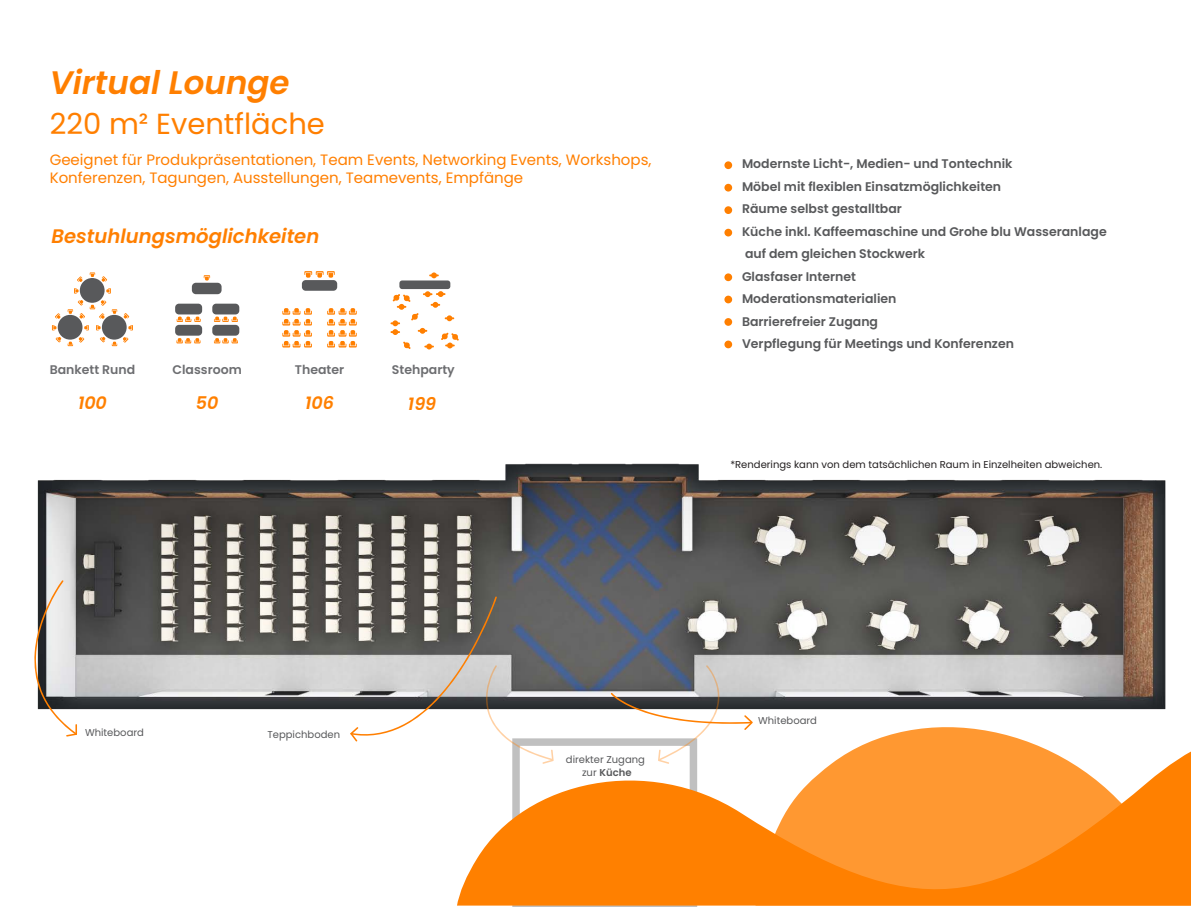
<style>
.page{position:relative;width:1191px;height:907px;background:#fff}
.page>*{position:absolute;margin:0;border:0;box-sizing:border-box;transform-origin:0 0}
.t1{font:italic 600 32.5px "Poppins";color:#ff7f00}
.t2{font:29px "Poppins";color:#ff7f00}
.t3{font:italic 600 19.62px "Poppins";color:#ff7f00}
.t4{font:italic 600 17.5px "Poppins";color:#ff8000}
.t5{font:15px/18px "Poppins";color:#ff7f00}
.t6{font:600 12.5px/22.5px "Poppins";color:#58595b}
.t7{font:600 12.5px "Poppins";color:#6d6e71}
.t8{font:10px "Poppins";color:#231f20}
.t9{font:10px/12.5px "Poppins";color:#58595b;text-align:center}
.s1{font-weight:600}
</style>
<div class="page">
<svg style="left:754px;top:752px;width:436px;height:153px;background:#ff8206"></svg>
<img style="left:37px;top:308px;width:1135px;height:568px">
<svg style="left:55px;top:313px;width:5px;height:6px"></svg>
<svg style="left:79px;top:337px;width:5px;height:5px"></svg>
<svg style="left:56px;top:337px;width:5px;height:5px"></svg>
<svg style="left:52px;top:325px;width:4px;height:5px"></svg>
<svg style="left:84px;top:325px;width:5px;height:5px"></svg>
<svg style="left:68px;top:341px;width:5px;height:5px"></svg>
<div style="left:58px;top:315px;width:24px;height:24px;background:#58595b;border-radius:50%"></div>
<svg style="left:123px;top:337px;width:5px;height:5px"></svg>
<svg style="left:100px;top:337px;width:5px;height:5px"></svg>
<svg style="left:123px;top:313px;width:6px;height:5px"></svg>
<svg style="left:96px;top:325px;width:5px;height:5px"></svg>
<svg style="left:128px;top:325px;width:5px;height:5px"></svg>
<svg style="left:112px;top:341px;width:5px;height:5px"></svg>
<svg style="left:112px;top:309px;width:5px;height:5px"></svg>
<div style="left:102px;top:315px;width:25px;height:24px;background:#58595b;border-radius:50%"></div>
<svg style="left:77px;top:276px;width:6px;height:6px"></svg>
<svg style="left:101px;top:276px;width:6px;height:6px"></svg>
<svg style="left:74px;top:288px;width:4px;height:5px"></svg>
<svg style="left:106px;top:288px;width:5px;height:5px"></svg>
<svg style="left:68px;top:300px;width:38px;height:19px"></svg>
<svg style="left:90px;top:272px;width:5px;height:5px"></svg>
<div style="left:80px;top:278px;width:25px;height:25px;background:#58595b;border-radius:50%"></div>
<svg style="left:304px;top:271px;width:31px;height:6px"></svg>
<svg style="left:282px;top:308px;width:30px;height:39px"></svg>
<svg style="left:327px;top:308px;width:29px;height:39px"></svg>
<div style="left:302px;top:280px;width:35px;height:11px;background:#58595b;border-radius:4px"></div>
<div style="left:192px;top:283px;width:29px;height:11px;background:#58595b;border-radius:4px"></div>
<svg style="left:204px;top:275px;width:6px;height:5px"></svg>
<svg style="left:177px;top:316px;width:24px;height:6px"></svg>
<div style="left:175px;top:303px;width:27px;height:11px;background:#58595b;border-radius:4px"></div>
<svg style="left:176px;top:338px;width:24px;height:5px"></svg>
<div style="left:175px;top:325px;width:27px;height:10px;background:#58595b;border-radius:4px"></div>
<svg style="left:214px;top:316px;width:24px;height:6px"></svg>
<div style="left:212px;top:303px;width:27px;height:11px;background:#58595b;border-radius:4px"></div>
<svg style="left:214px;top:338px;width:24px;height:5px"></svg>
<div style="left:212px;top:325px;width:27px;height:10px;background:#58595b;border-radius:4px"></div>
<div style="left:724px;top:161px;width:8px;height:8px;background:#ff7f00;border-radius:50%"></div>
<div style="left:724px;top:184px;width:8px;height:7px;background:#ff7f00;border-radius:50%"></div>
<div style="left:724px;top:206px;width:8px;height:8px;background:#ff7f00;border-radius:50%"></div>
<div style="left:724px;top:229px;width:8px;height:7px;background:#ff7f00;border-radius:50%"></div>
<div style="left:724px;top:273px;width:8px;height:8px;background:#ff7f00;border-radius:50%"></div>
<div style="left:724px;top:295px;width:8px;height:8px;background:#ff7f00;border-radius:50%"></div>
<div style="left:724px;top:318px;width:8px;height:8px;background:#ff7f00;border-radius:50%"></div>
<div style="left:724px;top:340px;width:8px;height:8px;background:#ff7f00;border-radius:50%"></div>
<svg style="left:34px;top:579px;width:43px;height:157px"></svg>
<div style="left:399px;top:280px;width:51px;height:9px;background:#58595b;border-radius:3px"></div>
<svg style="left:429px;top:272px;width:9px;height:6px"></svg>
<svg style="left:390px;top:291px;width:68px;height:58px"></svg>
<svg style="left:350px;top:596px;width:402px;height:310px"></svg>
<h1 class="t1" style="left:50px;top:60px;width:241px">Virtual Lounge</h1>
<h2 class="t2" style="left:50px;top:103px;width:277px">220 m² Eventfläche</h2>
<p class="t5" style="left:50px;top:150px;width:603px">Geeignet für Produkpräsentationen, Team Events, Networking Events, Workshops,<br>Konferenzen, Tagungen, Ausstellungen, Teamevents, Empfänge</p>
<h3 class="t3" style="left:52px;top:222px;width:269px">Bestuhlungsmöglichkeiten</h3>
<p class="t7" style="left:50px;top:361px;width:87px">Bankett Rund</p>
<p class="t7" style="left:172px;top:361px;width:71px">Classroom</p>
<p class="t7" style="left:295px;top:361px;width:51px">Theater</p>
<h3 class="t4" style="left:78px;top:391px;width:30px">100</h3>
<h3 class="t4" style="left:196px;top:391px;width:24px">50</h3>
<h3 class="t4" style="left:305px;top:391px;width:30px">106</h3>
<p class="t7" style="left:392px;top:361px;width:64px">Stehparty</p>
<h3 class="t4" style="left:408px;top:392px;width:30px">199</h3>
<p class="t6" style="left:741px;top:152px;width:366px">Modernste Licht-, Medien- und Tontechnik<br>Möbel mit flexiblen Einsatzmöglichkeiten<br>Räume selbst gestalltbar<br>Küche inkl. Kaffeemaschine und Grohe blu Wasseranlage auf dem gleichen Stockwerk<br>Glasfaser Internet<br>Moderationsmaterialien<br>Barrierefreier Zugang<br>Verpflegung für Meetings und Konferenzen</p>
<p class="t8" style="left:730px;top:457px;width:373px">*Renderings kann von dem tatsächlichen Raum in Einzelheiten abweichen.</p>
<p class="t9" style="left:85px;top:726px;width:60px">Whiteboard</p>
<p class="t9" style="left:267px;top:727px;width:74px">Teppichboden</p>
<p class="t9" style="left:566px;top:753px;width:81px">direkter Zugang zur <span class="s1">Küche</span></p>
<p class="t9" style="left:758px;top:714px;width:60px">Whiteboard</p>
</div>
